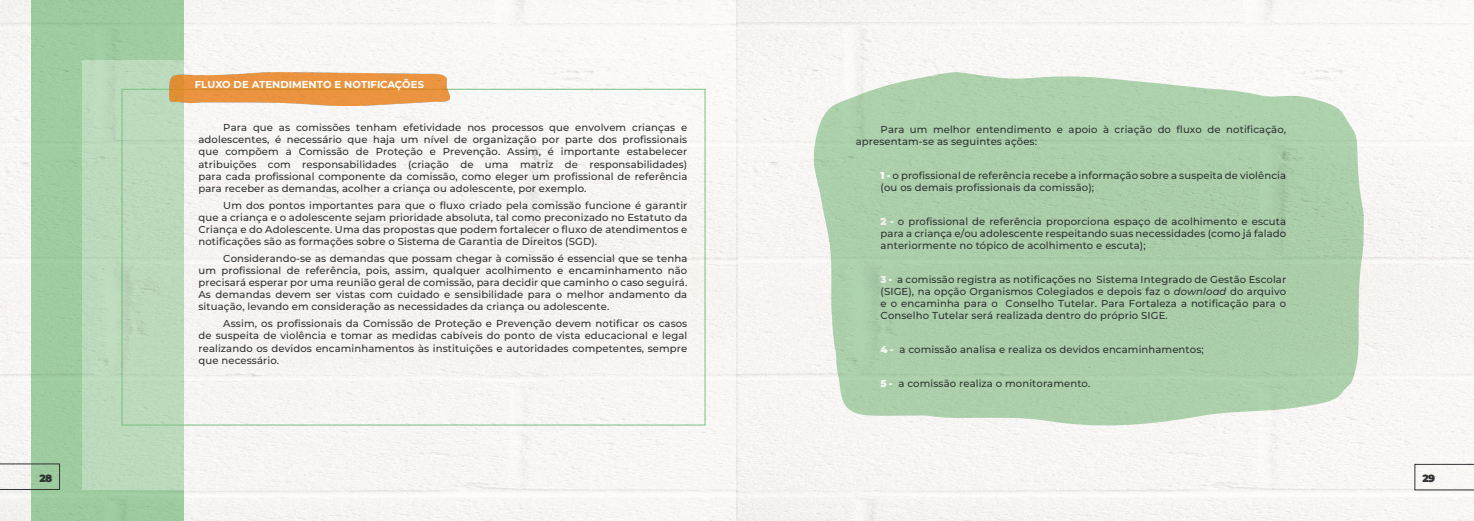
<style>
.page{position:relative;width:1474px;height:521px;background:#fff}
.page>*{position:absolute;margin:0;border:0;box-sizing:border-box;transform-origin:0 0}
.t1{font:100 10.5px "Montserrat";color:#343739}
.Estilo_de_parágrafo_1{font:100 10.06px/12.1px "Montserrat";letter-spacing:.01em;color:#343739;text-align:justify}
.Estilo_de_parágrafo_1-2{font:100 10.06px "Montserrat";letter-spacing:.01em;color:#fff}
.s1{color:#fff}
.s2{color:#fdf9f6}
.s3{font-style:italic}
</style>
<div class="page">
<img style="left:0;top:0;width:1473px;height:521px">
<p class="Estilo_de_parágrafo_1-2" style="left:195px;top:78px;width:230px">FLUXO DE ATENDIMENTO E NOTIFICAÇÕES</p>
<p class="Estilo_de_parágrafo_1" style="left:198px;top:121px;width:490px;text-indent:25px">Para que as comissões tenham efetividade nos processos que envolvem crianças e adolescentes, é necessário que haja um nível de organização por parte dos profissionais que compõem a Comissão de Proteção e Prevenção. Assim, é importante estabelecer atribuições com responsabilidades (criação de uma matriz de responsabilidades) para cada profissional componente da comissão, como eleger um profissional de referência para receber as demandas, acolher a criança ou adolescente, por exemplo.</p>
<p class="Estilo_de_parágrafo_1" style="left:198px;top:199px;width:490px;text-indent:25px">Um dos pontos importantes para que o fluxo criado pela comissão funcione é garantir que a criança e o adolescente sejam prioridade absoluta, tal como preconizado no Estatuto da Criança e do Adolescente. Uma das propostas que podem fortalecer o fluxo de atendimentos e notificações são as formações sobre o Sistema de Garantia de Direitos (SGD).</p>
<p class="Estilo_de_parágrafo_1" style="left:198px;top:252px;width:490px;text-indent:25px">Considerando-se as demandas que possam chegar à comissão é essencial que se tenha um profissional de referência, pois, assim, qualquer acolhimento e encaminhamento não precisará esperar por uma reunião geral de comissão, para decidir que caminho o caso seguirá.<br>As demandas devem ser vistas com cuidado e sensibilidade para o melhor andamento da situação, levando em consideração as necessidades da criança ou adolescente.</p>
<p class="Estilo_de_parágrafo_1" style="left:198px;top:317px;width:490px;text-indent:25px">Assim, os profissionais da Comissão de Proteção e Prevenção devem notificar os casos de suspeita de violência e tomar as medidas cabíveis do ponto de vista educacional e legal realizando os devidos encaminhamentos às instituições e autoridades competentes, sempre que necessário.</p>
<p class="Estilo_de_parágrafo_1" style="left:855px;top:123px;width:432px;text-indent:25px">Para um melhor entendimento e apoio à criação do fluxo de notificação, apresentam-se as seguintes ações:</p>
<p class="Estilo_de_parágrafo_1" style="left:880px;top:169px;width:407px"><span class="s1">1 -</span> o profissional de referência recebe a informação sobre a suspeita de violência (ou os demais profissionais da comissão);</p>
<p class="Estilo_de_parágrafo_1" style="left:880px;top:215px;width:407px"><span class="s2">2</span> <span class="s1">-</span> o profissional de referência proporciona espaço de acolhimento e escuta para a criança e/ou adolescente respeitando suas necessidades (como já falado anteriormente no tópico de acolhimento e escuta);</p>
<p class="Estilo_de_parágrafo_1" style="left:880px;top:273px;width:407px"><span class="s2">3</span> <span class="s1">-</span> a comissão registra as notificações no Sistema Integrado de Gestão Escolar (SIGE), na opção Organismos Colegiados e depois faz o <span class="s3">download</span> do arquivo e o encaminha para o Conselho Tutelar. Para Fortaleza a notificação para o Conselho Tutelar será realizada dentro do próprio SIGE.</p>
<p class="Estilo_de_parágrafo_1" style="left:880px;top:343px;width:324px"><span class="s1">4 -</span> a comissão analisa e realiza os devidos encaminhamentos;</p>
<p class="Estilo_de_parágrafo_1" style="left:880px;top:378px;width:211px"><span class="s1">5 -</span> a comissão realiza o monitoramento.</p>
<p class="t1" style="left:39px;top:471px;width:14px">28</p>
<p class="t1" style="left:1422px;top:471px;width:14px">29</p>
</div>
